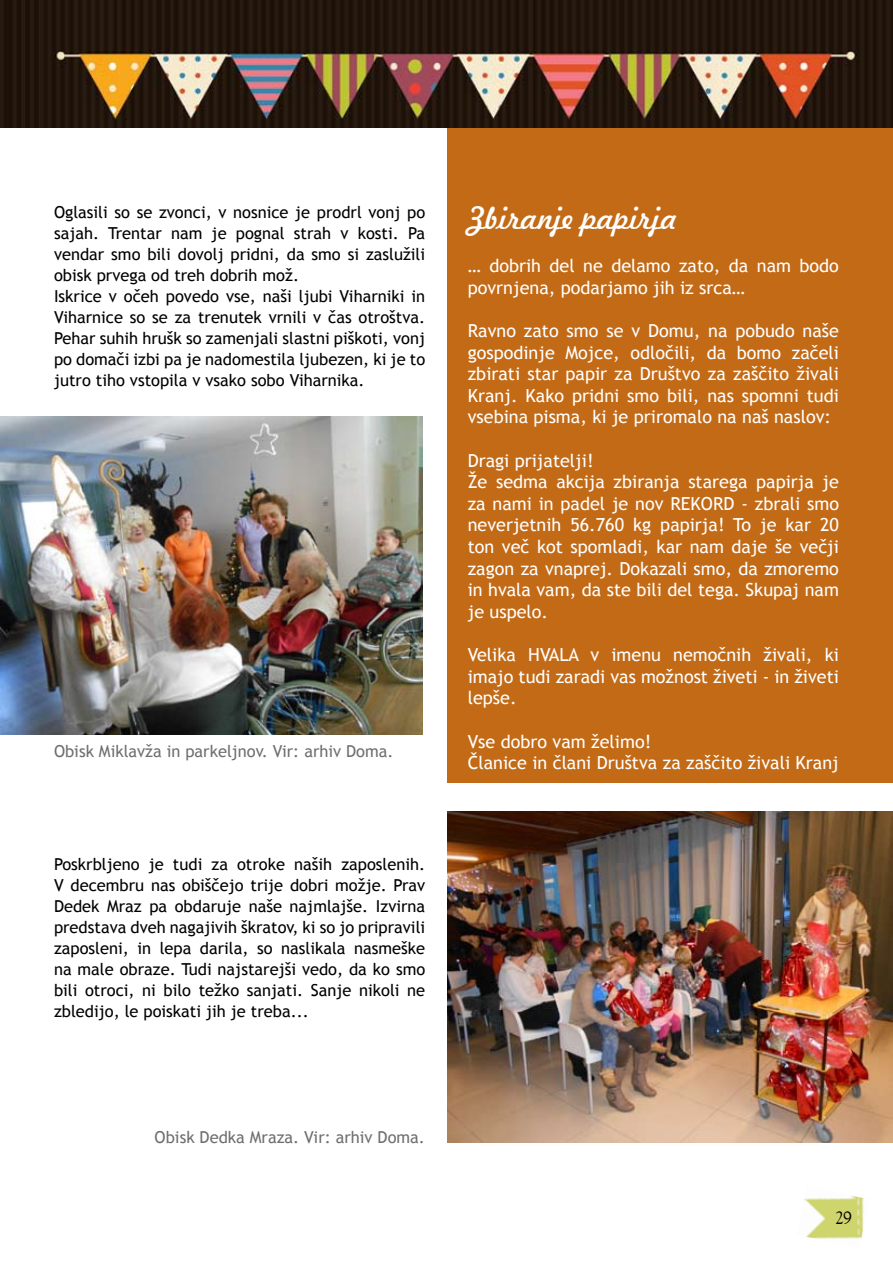
<style>
.page{position:relative;width:893px;height:1263px;background:#fff}
.page>*{position:absolute;margin:0;border:0;box-sizing:border-box;transform-origin:0 0}
.t1{font:30px "Freehand 521 BT Regular C";color:#fff}
.t2{font:18px/21.6px "Trebuchet MS";color:#fff}
.t3{font:18px "Goudy Old Style BT";color:#000}
.t4{font:16.5px/21px "Trebuchet MS";color:#000}
.t5{font:16.5px "Trebuchet MS";color:#6d6f71}
</style>
<div class="page">
<img style="left:804px;top:1195px;width:60px;height:44px">
<div style="left:448px;top:123px;width:445px;height:659px;background:#c36a16"></div>
<img style="left:0;top:0;width:893px;height:127px">
<img style="left:0;top:417px;width:423px;height:317px">
<img style="left:448px;top:812px;width:445px;height:331px">
<p class="t4" style="left:54px;top:202px;width:373px">Oglasili so se zvonci, v nosnice je prodrl vonj po sajah. Trentar nam je pognal strah v kosti. Pa vendar smo bili dovolj pridni, da smo si zaslužili obisk prvega od treh dobrih mož.<br>Iskrice v očeh povedo vse, naši ljubi Viharniki in Viharnice so se za trenutek vrnili v čas otroštva.<br>Pehar suhih hrušk so zamenjali slastni piškoti, vonj po domači izbi pa je nadomestila ljubezen, ki je to jutro tiho vstopila v vsako sobo Viharnika.</p>
<p class="t5" style="left:54px;top:742px;width:341px">Obisk Miklavža in parkeljnov. Vir: arhiv Doma.</p>
<p class="t4" style="left:54px;top:853px;width:373px;text-align:justify">Poskrbljeno je tudi za otroke naših zaposlenih.<br>V decembru nas obiščejo trije dobri možje. Prav Dedek Mraz pa obdaruje naše najmlajše. Izvirna predstava dveh nagajivih škratov, ki so jo pripravili zaposleni, in lepa darila, so naslikala nasmeške na male obraze. Tudi najstarejši vedo, da ko smo bili otroci, ni bilo težko sanjati. Sanje nikoli ne zbledijo, le poiskati jih je treba...</p>
<h1 class="t1" style="left:468px;top:198px;width:211px">Zbiranje papirja</h1>
<p class="t2" style="left:468px;top:255px;width:373px">… dobrih del ne delamo zato, da nam bodo povrnjena, podarjamo jih iz srca…</p>
<p class="t2" style="left:468px;top:320px;width:373px;text-align:justify">Ravno zato smo se v Domu, na pobudo naše gospodinje Mojce, odločili, da bomo začeli zbirati star papir za Društvo za zaščito živali Kranj. Kako pridni smo bili, nas spomni tudi vsebina pisma, ki je priromalo na naš naslov:</p>
<p class="t2" style="left:468px;top:450px;width:373px">Dragi prijatelji!<br>Že sedma akcija zbiranja starega papirja je za nami in padel je nov REKORD - zbrali smo neverjetnih 56.760 kg papirja! To je kar 20 ton več kot spomladi, kar nam daje še večji zagon za vnaprej. Dokazali smo, da zmoremo in hvala vam, da ste bili del tega. Skupaj nam je uspelo.</p>
<p class="t2" style="left:468px;top:644px;width:373px;text-align:justify">Velika HVALA v imenu nemočnih živali, ki imajo tudi zaradi vas možnost živeti - in živeti lepše.</p>
<p class="t2" style="left:468px;top:730px;width:373px">Vse dobro vam želimo!<br>Članice in člani Društva za zaščito živali Kranj</p>
<p class="t5" style="left:155px;top:1127px;width:272px">Obisk Dedka Mraza. Vir: arhiv Doma.</p>
<p class="t3" style="left:835px;top:1207px;width:19px">29</p>
</div>
